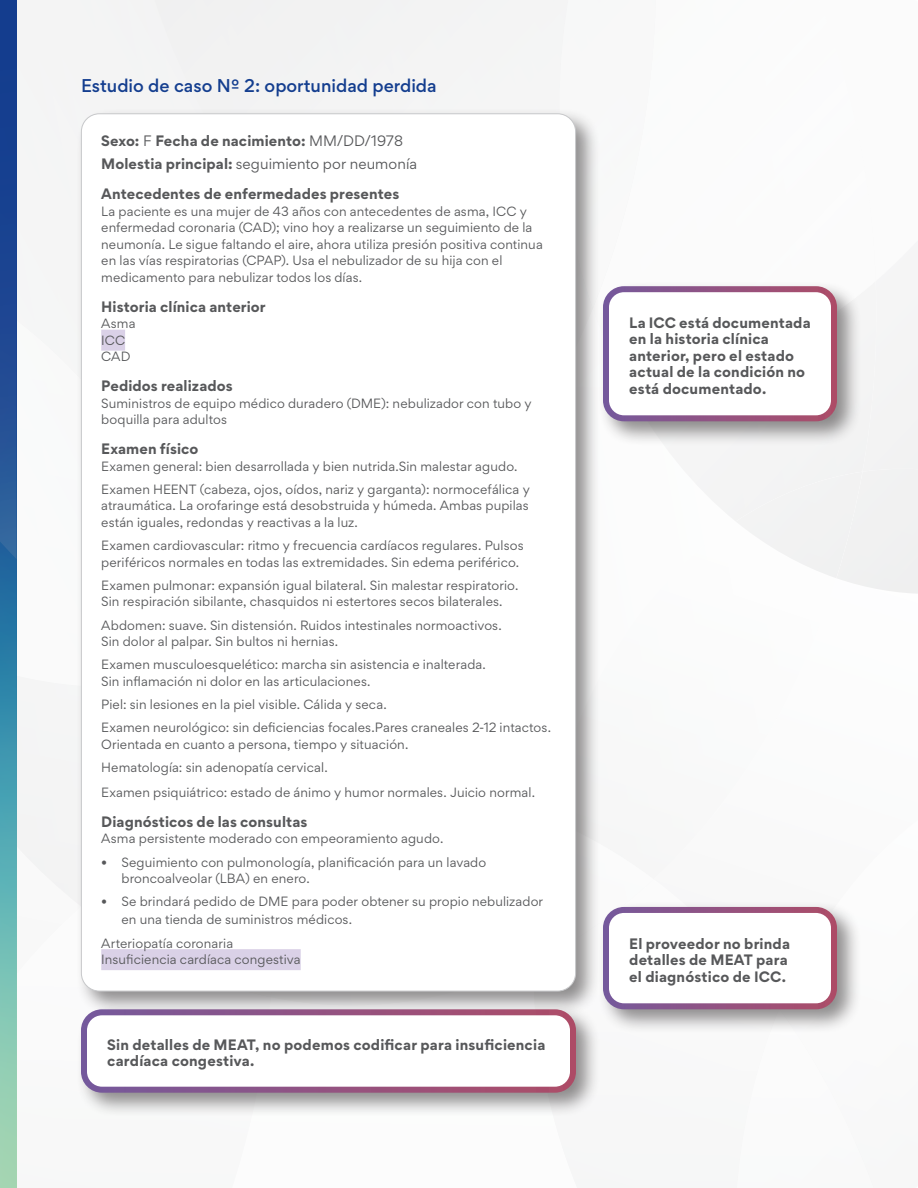
<style>
.page{position:relative;width:918px;height:1188px;background:#fff}
.page>*{position:absolute;margin:0;border:0;box-sizing:border-box;transform-origin:0 0}
.L3{font:500 16.5px "Gordita";color:#143e8f}
.Callout{font:700 13.5px/16.5px "Gordita";letter-spacing:.015em;color:#57585a}
.Case_study_bold{font:700 13.5px "Gordita";letter-spacing:.01em;color:#57585a}
.Case_study{font:13.5px "Gordita";letter-spacing:.005em;color:#57585a}
.Case_study-2{font:700 13.5px "Gordita";letter-spacing:.005em;color:#57585a}
.Case_study-3{font:12px/16.5px "Gordita";letter-spacing:.01em;color:#57585a}
.s1{font-weight:400}
.s2{font-weight:700}
</style>
<div class="page">
<div style="left:689px;top:446px;width:47px;height:75px;background:#f5f5f5"></div>
<div style="left:274px;top:0;width:283px;height:108px;background:#f4f4f4"></div>
<svg style="left:736px;top:295px;width:182px;height:299px"></svg>
<svg style="left:862px;top:295px;width:14px;height:92px"></svg>
<svg style="left:557px;top:0;width:11px;height:88px"></svg>
<svg style="left:0;top:1036px;width:17px;height:152px;background:#99d0b2"></svg>
<svg style="left:0;top:0;width:274px;height:1036px"></svg>
<div style="left:75px;top:108px;width:526px;height:908px;background:#231f20;opacity:.5"></div>
<div style="left:81px;top:114px;width:495px;height:877px;background:#fff;border-radius:18px"></div>
<div style="left:101px;top:330px;width:24px;height:21px;background:#dad1e7"></div>
<div style="left:101px;top:949px;width:200px;height:21px;background:#dad1e7"></div>
<div style="left:597px;top:280px;width:265px;height:166px;background:#231f20;opacity:.5"></div>
<div style="left:606px;top:289px;width:228px;height:129px;background:#fff;border-radius:18px"></div>
<div style="left:603px;top:286px;width:234px;height:135px;border:6px solid #fff;border-radius:18px"></div>
<div style="left:597px;top:901px;width:265px;height:133px;background:#231f20;opacity:.5"></div>
<div style="left:606px;top:910px;width:228px;height:96px;background:#fff;border-radius:18px"></div>
<div style="left:603px;top:907px;width:234px;height:102px;border:6px solid #fff;border-radius:18px"></div>
<div style="left:75px;top:1004px;width:526px;height:114px;background:#231f20;opacity:.5"></div>
<div style="left:84px;top:1012px;width:489px;height:78px;background:#fff;border-radius:18px"></div>
<div style="left:81px;top:1009px;width:495px;height:84px;border:6px solid #fff;border-radius:18px"></div>
<p class="L3" style="left:81px;top:73px;width:357px">Estudio de caso Nº 2: oportunidad perdida</p>
<p class="Case_study-2" style="left:101px;top:130px;width:303px">Sexo: <span class="s1">F</span> Fecha de nacimiento: <span class="s1">MM/DD/1978</span></p>
<p class="Case_study" style="left:101px;top:154px;width:317px"><span class="s2">Molestia principal:</span> seguimiento por neumonía</p>
<p class="Case_study_bold" style="left:101px;top:183px;width:300px">Antecedentes de enfermedades presentes</p>
<p class="Case_study-3" style="left:101px;top:203px;width:443px">La paciente es una mujer de 43 años con antecedentes de asma, ICC y enfermedad coronaria (CAD); vino hoy a realizarse un seguimiento de la neumonía. Le sigue faltando el aire, ahora utiliza presión positiva continua en las vías respiratorias (CPAP). Usa el nebulizador de su hija con el medicamento para nebulizar todos los días.</p>
<p class="Case_study_bold" style="left:101px;top:296px;width:166px">Historia clínica anterior</p>
<p class="Case_study-3" style="left:101px;top:315px;width:36px">Asma</p>
<p class="Case_study-3" style="left:101px;top:332px;width:25px">ICC</p>
<p class="Case_study-3" style="left:101px;top:348px;width:31px">CAD</p>
<p class="Case_study_bold" style="left:101px;top:375px;width:133px">Pedidos realizados</p>
<p class="Case_study-3" style="left:101px;top:395px;width:432px">Suministros de equipo médico duradero (DME): nebulizador con tubo y boquilla para adultos</p>
<p class="Case_study_bold" style="left:101px;top:438px;width:99px">Examen físico</p>
<p class="Case_study-3" style="left:101px;top:458px;width:418px">Examen general: bien desarrollada y bien nutrida.Sin malestar agudo.</p>
<p class="Case_study-3" style="left:101px;top:481px;width:430px;text-align:justify">Examen HEENT (cabeza, ojos, oídos, nariz y garganta): normocefálica y atraumática. La orofaringe está desobstruida y húmeda. Ambas pupilas están iguales, redondas y reactivas a la luz.</p>
<p class="Case_study-3" style="left:101px;top:537px;width:424px">Examen cardiovascular: ritmo y frecuencia cardíacos regulares. Pulsos periféricos normales en todas las extremidades. Sin edema periférico.</p>
<p class="Case_study-3" style="left:101px;top:577px;width:419px">Examen pulmonar: expansión igual bilateral. Sin malestar respiratorio.<br>Sin respiración sibilante, chasquidos ni estertores secos bilaterales.</p>
<p class="Case_study-3" style="left:101px;top:617px;width:402px">Abdomen: suave. Sin distensión. Ruidos intestinales normoactivos.<br>Sin dolor al palpar. Sin bultos ni hernias.</p>
<p class="Case_study-3" style="left:101px;top:656px;width:386px">Examen musculoesquelético: marcha sin asistencia e inalterada.<br>Sin inflamación ni dolor en las articulaciones.</p>
<p class="Case_study-3" style="left:101px;top:696px;width:287px">Piel: sin lesiones en la piel visible. Cálida y seca.</p>
<p class="Case_study-3" style="left:101px;top:719px;width:451px">Examen neurológico: sin deficiencias focales.Pares craneales 2-12 intactos.<br>Orientada en cuanto a persona, tiempo y situación.</p>
<p class="Case_study-3" style="left:101px;top:759px;width:228px">Hematología: sin adenopatía cervical.</p>
<p class="Case_study-3" style="left:101px;top:784px;width:435px">Examen psiquiátrico: estado de ánimo y humor normales. Juicio normal.</p>
<p class="Case_study_bold" style="left:101px;top:811px;width:208px">Diagnósticos de las consultas</p>
<p class="Case_study-3" style="left:101px;top:830px;width:344px">Asma persistente moderado con empeoramiento agudo.</p>
<p class="Case_study-3" style="left:122px;top:854px;width:366px;text-indent:-20px">• Seguimiento con pulmonología, planificación para un lavado broncoalveolar (LBA) en enero.</p>
<p class="Case_study-3" style="left:122px;top:893px;width:423px;line-height:18px;text-indent:-20px">• Se brindará pedido de DME para poder obtener su propio nebulizador en una tienda de suministros médicos.</p>
<p class="Case_study-3" style="left:101px;top:935px;width:201px">Arteriopatía coronaria<br>Insuficiencia cardíaca congestiva</p>
<p class="Callout" style="left:107px;top:1036px;width:440px">Sin detalles de MEAT, no podemos codificar para insuficiencia cardíaca congestiva.</p>
<p class="Callout" style="left:629px;top:314px;width:183px">La ICC está documentada en la historia clínica anterior, pero el estado actual de la condición no está documentado.</p>
<p class="Callout" style="left:629px;top:935px;width:162px">El proveedor no brinda detalles de MEAT para</p>
<p class="Callout" style="left:629px;top:968px;width:158px">el diagnóstico de ICC.</p>
</div>
